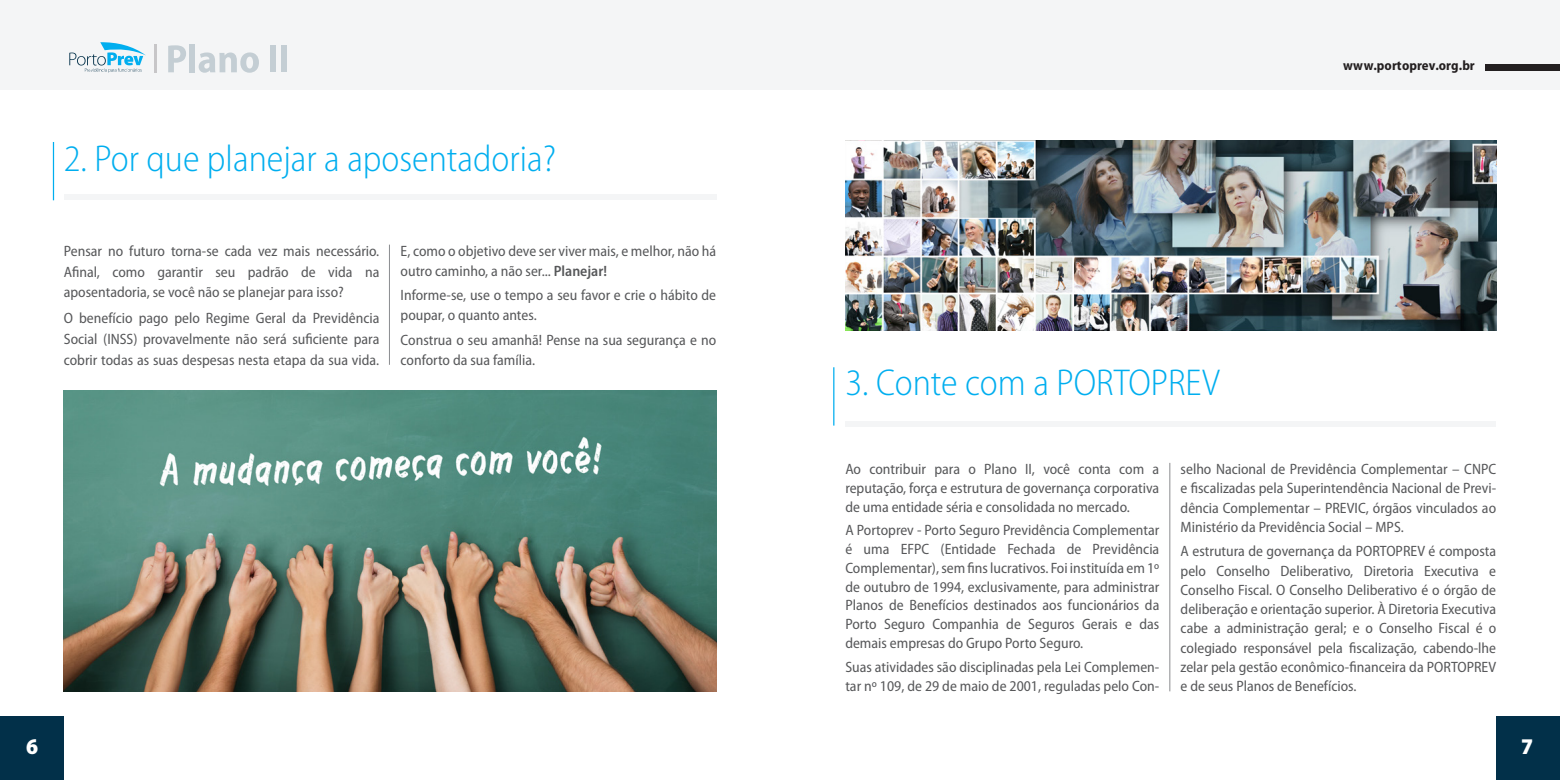
<style>
.page{position:relative;width:1560px;height:780px;background:#fff}
.page>*{position:absolute;margin:0;border:0;box-sizing:border-box;transform-origin:0 0}
.t1{font:300 semi-condensed 37.5px "Myriad Pro";color:#00aeef}
.t2{font:900 semi-condensed 22.5px "Myriad Pro";color:#fff}
.List_Paragraph{font:semi-condensed 15px/19.2px "Myriad Pro";color:#57585a;text-align:justify}
.t3{font:700 semi-condensed 13.75px "Myriad Pro";color:#231f20}
.s1{font-weight:600}
</style>
<div class="page">
<div style="left:0;top:0;width:1559px;height:90px;background:#f4f5f6"></div>
<svg style="left:69px;top:42px;width:77px;height:31px"></svg>
<svg style="left:168px;top:45px;width:18px;height:27px"></svg>
<div style="left:189px;top:44px;width:6px;height:28px;background:#c4ced4"></div>
<svg style="left:199px;top:52px;width:60px;height:21px"></svg>
<div style="left:270px;top:46px;width:6px;height:26px;background:#c4ced4"></div>
<div style="left:281px;top:46px;width:6px;height:26px;background:#c4ced4"></div>
<hr style="left:154px;top:44px;width:3px;height:29px;background:#c7c6c8">
<div style="left:1484px;top:64px;width:75px;height:6px;background:#231f20"></div>
<div style="left:0;top:716px;width:64px;height:64px;background:#023049"></div>
<div style="left:1495px;top:716px;width:64px;height:64px;background:#023049"></div>
<div style="left:64px;top:194px;width:652px;height:6px;background:#f4f5f6"></div>
<hr style="left:53px;top:142px;width:1px;height:58px;background:#00aeef">
<hr style="left:833px;top:367px;width:1px;height:58px;background:#00aeef">
<div style="left:845px;top:421px;width:650px;height:5px;background:#f4f5f6"></div>
<img style="left:64px;top:390px;width:652px;height:301px">
<img style="left:845px;top:140px;width:650px;height:191px">
<hr style="left:389px;top:244px;width:1px;height:121px;background:#8a8c8f">
<hr style="left:1169px;top:463px;width:1px;height:228px;background:#8a8c8f">
<p class="t1" style="left:64px;top:136px;width:493px">2. Por que planejar a aposentadoria?</p>
<p class="List_Paragraph" style="left:64px;top:240px;width:317px;line-height:20.8px">Pensar no futuro torna-se cada vez mais necessário.<br>Afinal, como garantir seu padrão de vida na aposentadoria, se você não se planejar para isso?</p>
<p class="List_Paragraph" style="left:64px;top:307px;width:317px;line-height:20.8px">O benefício pago pelo Regime Geral da Previdência Social (INSS) provavelmente não será suficiente para cobrir todas as suas despesas nesta etapa da sua vida.</p>
<p class="List_Paragraph" style="left:400px;top:241px;width:317px;line-height:19.8px">E, como o objetivo deve ser viver mais, e melhor, não há outro caminho, a não ser... <span class="s1">Planejar!</span></p>
<p class="List_Paragraph" style="left:400px;top:285px;width:317px;line-height:19.8px">Informe-se, use o tempo a seu favor e crie o hábito de poupar, o quanto antes.</p>
<p class="List_Paragraph" style="left:400px;top:330px;width:317px;line-height:19.8px">Construa o seu amanhã! Pense na sua segurança e no conforto da sua família.</p>
<p class="t1" style="left:845px;top:360px;width:376px">3. Conte com a PORTOPREV</p>
<p class="t3" style="left:1342px;top:57px;width:133px">www.portoprev.org.br</p>
<p class="List_Paragraph" style="left:845px;top:459px;width:315px;line-height:18.8px">Ao contribuir para o Plano II, você conta com a reputação, força e estrutura de governança corporativa de uma entidade séria e consolidada no mercado.</p>
<p class="List_Paragraph" style="left:845px;top:520px;width:315px;line-height:18.8px">A Portoprev - Porto Seguro Previdência Complementar é uma EFPC (Entidade Fechada de Previdência Complementar), sem fins lucrativos. Foi instituída em 1º de outubro de 1994, exclusivamente, para administrar Planos de Benefícios destinados aos funcionários da Porto Seguro Companhia de Seguros Gerais e das demais empresas do Grupo Porto Seguro.</p>
<p class="List_Paragraph" style="left:845px;top:657px;width:315px;line-height:18.8px">Suas atividades são disciplinadas pela Lei Complemen&shy;tar nº 109, de 29 de maio de 2001, reguladas pelo Con-</p>
<p class="List_Paragraph" style="left:1180px;top:459px;width:317px">selho Nacional de Previdência Complementar – CNPC e fiscalizadas pela Superintendência Nacional de Previ&shy;dência Complementar – PREVIC, órgãos vinculados ao Ministério da Previdência Social – MPS.</p>
<p class="List_Paragraph" style="left:1180px;top:541px;width:317px">A estrutura de governança da PORTOPREV é composta pelo Conselho Deliberativo, Diretoria Executiva e Conselho Fiscal. O Conselho Deliberativo é o órgão de deliberação e orientação superior. À Diretoria Executiva cabe a administração geral; e o Conselho Fiscal é o colegiado responsável pela fiscalização, cabendo-lhe zelar pela gestão econômico-financeira da PORTOPREV e de seus Planos de Benefícios.</p>
<h2 class="t2" style="left:26px;top:731px;width:14px">6</h2>
<h2 class="t2" style="left:1520px;top:731px;width:14px">7</h2>
</div>
